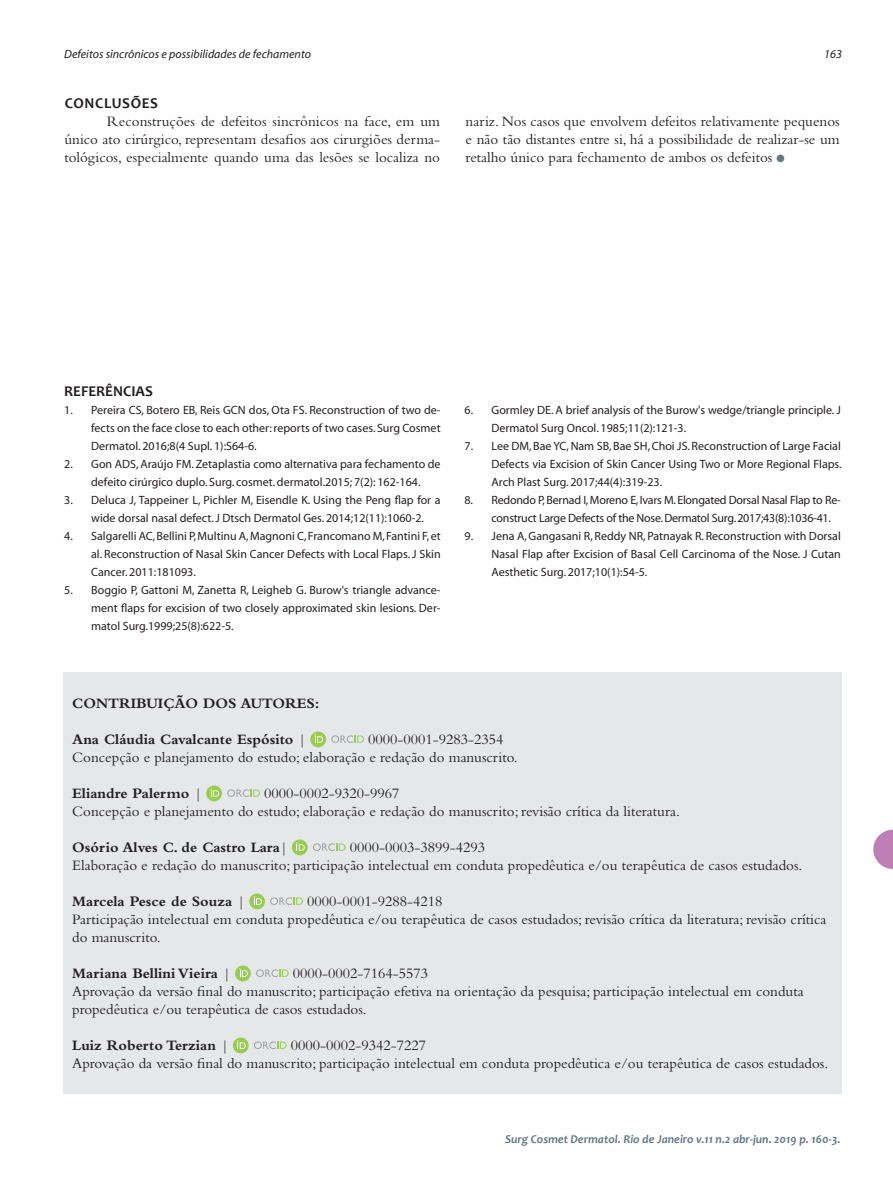
<style>
.page{position:relative;width:893px;height:1191px;background:#fff}
.page>*{position:absolute;margin:0;border:0;box-sizing:border-box;transform-origin:0 0}
.Surgical-PT_-_2016fi{font:15px/18px "Bembo";color:#231f20;text-align:justify}
.Surgical-PT_-_2016{font:700 15px "Bembo";color:#231f20}
.Surgical-PT_-_2016-2{font:15px "Bembo";color:#231f20}
.Surgical-PT_-_2016fi-2{font:700 15px "Candara";color:#231f20}
.Surgical-PT_-_2016fi-3{font:700 15px "Candara";letter-spacing:.04em;color:#231f20}
.t1{font:12px/18px "Myriad";color:#231f20;text-align:justify}
.t2{font:12px/18px "Myriad";letter-spacing:-.02em;color:#231f20}
.t3{font:italic 700 12px "Candara";color:#647882}
.t4{font:italic 12px "Myriad";color:#231f20}
.s1{color:#647882}
.s2{font-weight:400}
</style>
<div class="page">
<svg style="left:873px;top:829px;width:20px;height:40px"></svg>
<div style="left:64px;top:672px;width:778px;height:421px;background:#e6e7e9"></div>
<svg style="left:310px;top:731px;width:16px;height:16px"></svg>
<svg style="left:331px;top:735px;width:33px;height:8px"></svg>
<svg style="left:315px;top:734px;width:8px;height:8px"></svg>
<svg style="left:206px;top:785px;width:16px;height:16px"></svg>
<svg style="left:227px;top:789px;width:33px;height:8px"></svg>
<svg style="left:211px;top:788px;width:8px;height:8px"></svg>
<svg style="left:292px;top:839px;width:16px;height:16px"></svg>
<svg style="left:313px;top:843px;width:33px;height:8px"></svg>
<svg style="left:296px;top:842px;width:9px;height:8px"></svg>
<svg style="left:249px;top:893px;width:16px;height:16px"></svg>
<svg style="left:270px;top:897px;width:33px;height:8px"></svg>
<svg style="left:254px;top:896px;width:8px;height:8px"></svg>
<svg style="left:235px;top:965px;width:16px;height:16px"></svg>
<svg style="left:256px;top:969px;width:33px;height:8px"></svg>
<svg style="left:239px;top:968px;width:9px;height:8px"></svg>
<svg style="left:233px;top:1037px;width:16px;height:16px"></svg>
<svg style="left:254px;top:1041px;width:33px;height:8px"></svg>
<svg style="left:237px;top:1040px;width:9px;height:8px"></svg>
<p class="t4" style="left:64px;top:48px;width:248px">Defeitos sincrônicos e possibilidades de fechamento</p>
<p class="t4" style="left:824px;top:48px;width:19px">163</p>
<p class="Surgical-PT_-_2016fi-3" style="left:65px;top:94px;width:95px">CONCLUSÕES</p>
<p class="Surgical-PT_-_2016fi" style="left:64px;top:112px;width:377px;text-indent:43px">Reconstruções de defeitos sincrônicos na face, em um único ato cirúrgico, representam desafios aos cirurgiões derma&shy;tológicos, especialmente quando uma das lesões se localiza no</p>
<p class="Surgical-PT_-_2016fi" style="left:466px;top:112px;width:376px">nariz. Nos casos que envolvem defeitos relativamente pequenos e não tão distantes entre si, há a possibilidade de realizar-se um retalho único para fechamento de ambos os defeitos <span class="s1">●</span></p>
<p class="Surgical-PT_-_2016fi-2" style="left:64px;top:382px;width:90px">REFERÊNCIAS</p>
<p class="t1" style="left:91px;top:402px;width:351px;text-indent:-27px">1. Pereira CS, Botero EB, Reis GCN dos, Ota FS. Reconstruction of two de&shy;fects on the face close to each other: reports of two cases. Surg Cosmet Dermatol. 2016;8(4 Supl. 1):S64-6.</p>
<p class="t1" style="left:64px;top:456px;width:378px;text-align:center">2. Gon ADS, Araújo FM. Zetaplastia como alternativa para fechamento de defeito cirúrgico duplo. Surg. cosmet. dermatol.2015; 7(2): 162-164.</p>
<p class="t1" style="left:91px;top:492px;width:351px;text-indent:-27px">3. Deluca J, Tappeiner L, Pichler M, Eisendle K. Using the Peng flap for a wide dorsal nasal defect. J Dtsch Dermatol Ges. 2014;12(11):1060-2.</p>
<p class="t1" style="left:91px;top:528px;width:351px;text-indent:-27px">4. Salgarelli AC, Bellini P, Multinu A, Magnoni C, Francomano M, Fantini F, et al. Reconstruction of Nasal Skin Cancer Defects with Local Flaps. J Skin Cancer. 2011:181093.</p>
<p class="t1" style="left:91px;top:582px;width:351px;text-indent:-27px">5. Boggio P, Gattoni M, Zanetta R, Leigheb G. Burow's triangle advance&shy;ment flaps for excision of two closely approximated skin lesions. Der&shy;matol Surg.1999;25(8):622-5.</p>
<p class="t1" style="left:492px;top:402px;width:351px;text-indent:-27px">6. Gormley DE. A brief analysis of the Burow's wedge/triangle principle. J<br>Dermatol Surg Oncol. 1985;11(2):121-3.</p>
<p class="t1" style="left:492px;top:438px;width:352px;text-indent:-27px">7. Lee DM, Bae YC, Nam SB, Bae SH, Choi JS. Reconstruction of Large Facial Defects via Excision of Skin Cancer Using Two or More Regional Flaps.<br>Arch Plast Surg. 2017;44(4):319-23.</p>
<p class="t2" style="left:492px;top:492px;width:351px;text-indent:-27px">8. Redondo P, Bernad I, Moreno E, Ivars M. Elongated Dorsal Nasal Flap to Re&shy;construct Large Defects of the Nose. Dermatol Surg. 2017;43(8):1036-41.</p>
<p class="t1" style="left:492px;top:528px;width:351px;text-indent:-27px">9. Jena A, Gangasani R, Reddy NR, Patnayak R. Reconstruction with Dorsal Nasal Flap after Excision of Basal Cell Carcinoma of the Nose. J Cutan Aesthetic Surg. 2017;10(1):54-5.</p>
<p class="Surgical-PT_-_2016" style="left:72px;top:695px;width:249px">CONTRIBUIÇÃO DOS AUTORES:</p>
<p class="Surgical-PT_-_2016" style="left:72px;top:731px;width:235px">Ana Cláudia Cavalcante Espósito <span class="s2">|</span></p>
<p class="Surgical-PT_-_2016fi" style="left:368px;top:730px;width:137px">0000-0001-9283-2354</p>
<p class="Surgical-PT_-_2016fi" style="left:72px;top:748px;width:447px">Concepção e planejamento do estudo; elaboração e redação do manuscrito.</p>
<p class="Surgical-PT_-_2016" style="left:72px;top:785px;width:131px">Eliandre Palermo <span class="s2">|</span></p>
<p class="Surgical-PT_-_2016-2" style="left:264px;top:785px;width:137px">0000-0002-9320-9967</p>
<p class="Surgical-PT_-_2016fi" style="left:72px;top:802px;width:609px">Concepção e planejamento do estudo; elaboração e redação do manuscrito; revisão crítica da literatura.</p>
<p class="Surgical-PT_-_2016" style="left:72px;top:839px;width:217px">Osório Alves C. de Castro Lara<span class="s2">|</span></p>
<p class="Surgical-PT_-_2016-2" style="left:350px;top:839px;width:137px">0000-0003-3899-4293</p>
<p class="Surgical-PT_-_2016fi" style="left:72px;top:856px;width:732px">Elaboração e redação do manuscrito; participação intelectual em conduta propedêutica e/ou terapêutica de casos estudados.</p>
<p class="Surgical-PT_-_2016" style="left:72px;top:893px;width:174px">Marcela Pesce de Souza <span class="s2">|</span></p>
<p class="Surgical-PT_-_2016-2" style="left:307px;top:893px;width:137px">0000-0001-9288-4218</p>
<p class="Surgical-PT_-_2016fi" style="left:72px;top:910px;width:756px">Participação intelectual em conduta propedêutica e/ou terapêutica de casos estudados; revisão crítica da literatura; revisão crítica do manuscrito.</p>
<p class="Surgical-PT_-_2016" style="left:72px;top:965px;width:160px">Mariana Bellini Vieira <span class="s2">|</span></p>
<p class="Surgical-PT_-_2016-2" style="left:293px;top:965px;width:137px">0000-0002-7164-5573</p>
<p class="Surgical-PT_-_2016fi" style="left:72px;top:982px;width:733px">Aprovação da versão final do manuscrito; participação efetiva na orientação da pesquisa; participação intelectual em conduta propedêutica e/ou terapêutica de casos estudados.</p>
<p class="Surgical-PT_-_2016" style="left:72px;top:1037px;width:158px">Luiz Roberto Terzian <span class="s2">|</span></p>
<p class="Surgical-PT_-_2016-2" style="left:291px;top:1037px;width:137px">0000-0002-9342-7227</p>
<p class="Surgical-PT_-_2016fi" style="left:72px;top:1054px;width:758px">Aprovação da versão final do manuscrito; participação intelectual em conduta propedêutica e/ou terapêutica de casos estudados.</p>
<p class="t3" style="left:505px;top:1131px;width:337px">Surg Cosmet Dermatol. Rio de Janeiro v.11 n.2 abr-jun. 2019 p. 160-3.</p>
</div>
